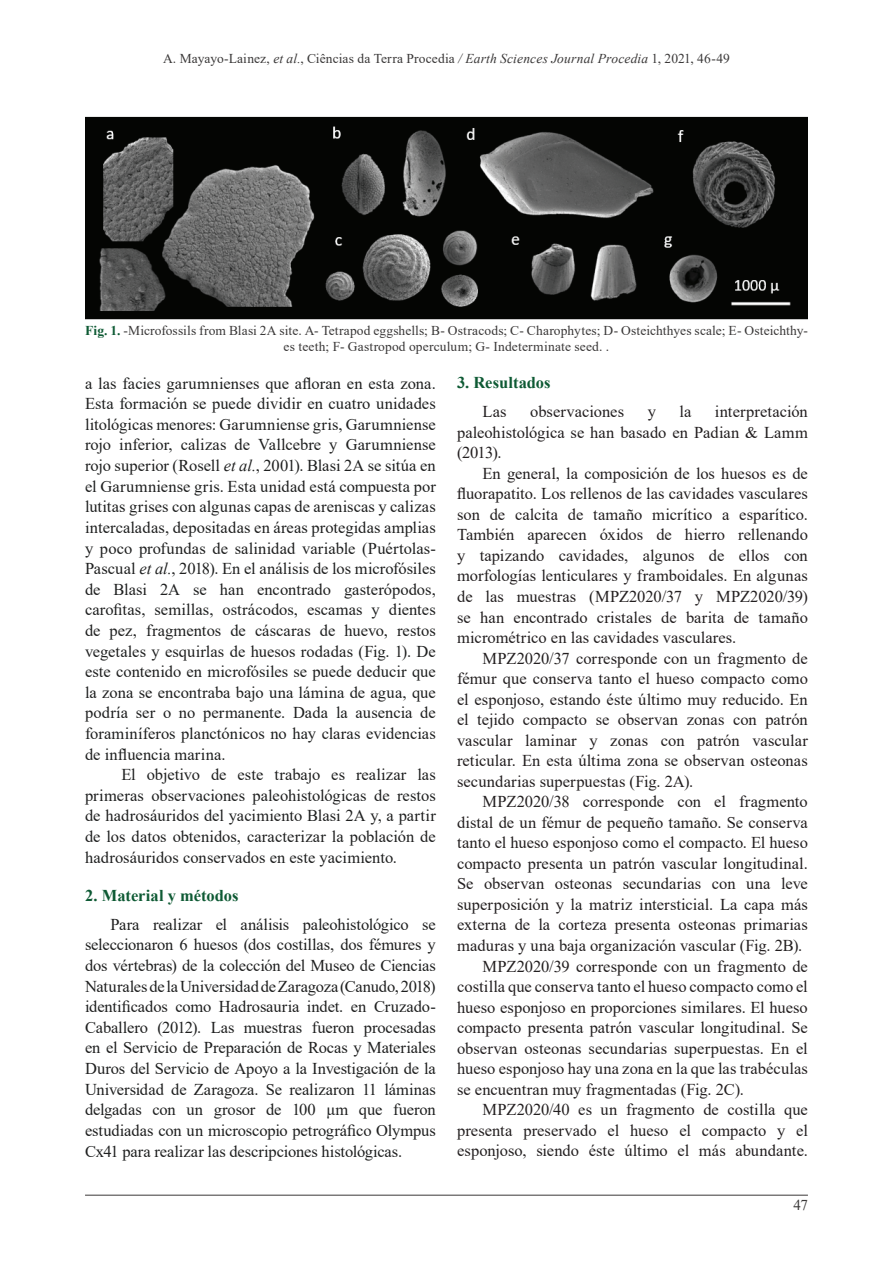
<style>
.page{position:relative;width:893px;height:1263px;background:#fff}
.page>*{position:absolute;margin:0;border:0;box-sizing:border-box;transform-origin:0 0}
.t1{font:16.5px/20.5px "Times New Roman";color:#1f2020;text-align:justify}
.t2{font:16.5px/20.5px "Times New Roman";color:#231f20;text-align:justify}
.t3{font:700 16.5px "Times New Roman";color:#0e5a34}
.t4{font:15px "Times New Roman";color:#3a3838}
.t5{font:13.5px/16.2px "Times New Roman";letter-spacing:.01em;color:#3a3838;text-align:center}
.s1{font-style:italic}
.s2{font-weight:700;color:#0e5a34}
</style>
<div class="page">
<hr style="left:85px;top:1195px;width:723px;height:1px;background:#3a3838">
<img style="left:86px;top:117px;width:722px;height:203px">
<p class="t5" style="left:163px;top:49px;width:568px">A. Mayayo-Lainez, <span class="s1">et al.</span>, Ciências da Terra Procedia <span class="s1">/ Earth Sciences Journal Procedia</span> 1, 2021, 46-49</p>
<p class="t5" style="left:85px;top:322px;width:724px"><span class="s2">Fig. 1.</span> -Microfossils from Blasi 2A site. A- Tetrapod eggshells; B- Ostracods; C- Charophytes; D- Osteichthyes scale; E- Osteichthy&shy;es teeth; F- Gastropod operculum; G- Indeterminate seed. .</p>
<p class="t1" style="left:85px;top:372px;width:352px">a las facies garumnienses que afloran en esta zona.<br>Esta formación se puede dividir en cuatro unidades litológicas menores: Garumniense gris, Garumniense rojo inferior, calizas de Vallcebre y Garumniense rojo superior (Rosell <span class="s1">et al.</span>, 2001). Blasi 2A se sitúa en el Garumniense gris. Esta unidad está compuesta por lutitas grises con algunas capas de areniscas y calizas intercaladas, depositadas en áreas protegidas amplias y poco profundas de salinidad variable (Puértolas-Pascual <span class="s1">et al.</span>, 2018). En el análisis de los microfósiles de Blasi 2A se han encontrado gasterópodos, carofitas, semillas, ostrácodos, escamas y dientes de pez, fragmentos de cáscaras de huevo, restos vegetales y esquirlas de huesos rodadas (Fig. 1). De este contenido en microfósiles se puede deducir que la zona se encontraba bajo una lámina de agua, que podría ser o no permanente. Dada la ausencia de foraminíferos planctónicos no hay claras evidencias de influencia marina.</p>
<p class="t1" style="left:85px;top:764px;width:352px;text-indent:36px">El objetivo de este trabajo es realizar las primeras observaciones paleohistológicas de restos de hadrosáuridos del yacimiento Blasi 2A y, a partir de los datos obtenidos, caracterizar la población de hadrosáuridos conservados en este yacimiento.</p>
<p class="t3" style="left:85px;top:883px;width:155px">2. Material y métodos</p>
<p class="t1" style="left:85px;top:913px;width:352px;text-indent:26px">Para realizar el análisis paleohistológico se seleccionaron 6 huesos (dos costillas, dos fémures y dos vértebras) de la colección del Museo de Ciencias Naturales de la Universidad de Zaragoza (Canudo, 2018) identificados como Hadrosauria indet. en Cruzado-Caballero (2012). Las muestras fueron procesadas en el Servicio de Preparación de Rocas y Materiales Duros del Servicio de Apoyo a la Investigación de la Universidad de Zaragoza. Se realizaron 11 láminas delgadas con un grosor de 100 μm que fueron estudiadas con un microscopio petrográfico Olympus Cx41 para realizar las descripciones histológicas.</p>
<p class="t3" style="left:457px;top:371px;width:95px">3. Resultados</p>
<p class="t2" style="left:483px;top:401px;width:26px">Las</p>
<p class="t2" style="left:530px;top:401px;width:95px">observaciones</p>
<p class="t2" style="left:648px;top:401px;width:10px">y</p>
<p class="t2" style="left:679px;top:401px;width:13px">la</p>
<p class="t2" style="left:457px;top:401px;width:352px;text-indent:258px">interpretación paleohistológica se han basado en Padian &amp; Lamm (2013).</p>
<p class="t2" style="left:457px;top:462px;width:352px;text-indent:26px">En general, la composición de los huesos es de fluorapatito. Los rellenos de las cavidades vasculares son de calcita de tamaño micrítico a esparítico.<br>También aparecen óxidos de hierro rellenando y tapizando cavidades, algunos de ellos con morfologías lenticulares y framboidales. En algunas de las muestras (MPZ2020/37 y MPZ2020/39) se han encontrado cristales de barita de tamaño micrométrico en las cavidades vasculares.</p>
<p class="t2" style="left:457px;top:647px;width:352px;text-indent:26px">MPZ2020/37 corresponde con un fragmento de fémur que conserva tanto el hueso compacto como el esponjoso, estando éste último muy reducido. En el tejido compacto se observan zonas con patrón vascular laminar y zonas con patrón vascular reticular. En esta última zona se observan osteonas secundarias superpuestas (Fig. 2A).</p>
<p class="t2" style="left:483px;top:791px;width:327px">MPZ2020/38 corresponde con el fragmento</p>
<p class="t2" style="left:457px;top:811px;width:352px">distal de un fémur de pequeño tamaño. Se conserva</p>
<p class="t2" style="left:457px;top:832px;width:352px">tanto el hueso esponjoso como el compacto. El hueso</p>
<p class="t2" style="left:457px;top:852px;width:352px">compacto presenta un patrón vascular longitudinal.</p>
<p class="t2" style="left:457px;top:873px;width:352px">Se observan osteonas secundarias con una leve</p>
<p class="t2" style="left:457px;top:894px;width:352px">superposición y la matriz intersticial. La capa más</p>
<p class="t2" style="left:457px;top:914px;width:352px">externa de la corteza presenta osteonas primarias</p>
<p class="t2" style="left:457px;top:935px;width:347px">maduras y una baja organización vascular (Fig. 2B).</p>
<p class="t2" style="left:483px;top:955px;width:327px">MPZ2020/39 corresponde con un fragmento de</p>
<p class="t2" style="left:457px;top:976px;width:352px">costilla que conserva tanto el hueso compacto como el</p>
<p class="t2" style="left:457px;top:996px;width:352px">hueso esponjoso en proporciones similares. El hueso</p>
<p class="t2" style="left:457px;top:1017px;width:352px">compacto presenta patrón vascular longitudinal. Se</p>
<p class="t2" style="left:457px;top:1037px;width:352px">observan osteonas secundarias superpuestas. En el</p>
<p class="t2" style="left:457px;top:1058px;width:352px">hueso esponjoso hay una zona en la que las trabéculas</p>
<p class="t2" style="left:457px;top:1078px;width:288px">se encuentran muy fragmentadas (Fig. 2C).</p>
<p class="t2" style="left:483px;top:1099px;width:327px">MPZ2020/40 es un fragmento de costilla que</p>
<p class="t2" style="left:457px;top:1119px;width:352px">presenta preservado el hueso el compacto y el</p>
<p class="t2" style="left:457px;top:1140px;width:352px">esponjoso, siendo éste último el más abundante.</p>
<p class="t4" style="left:793px;top:1194px;width:16px">47</p>
</div>
